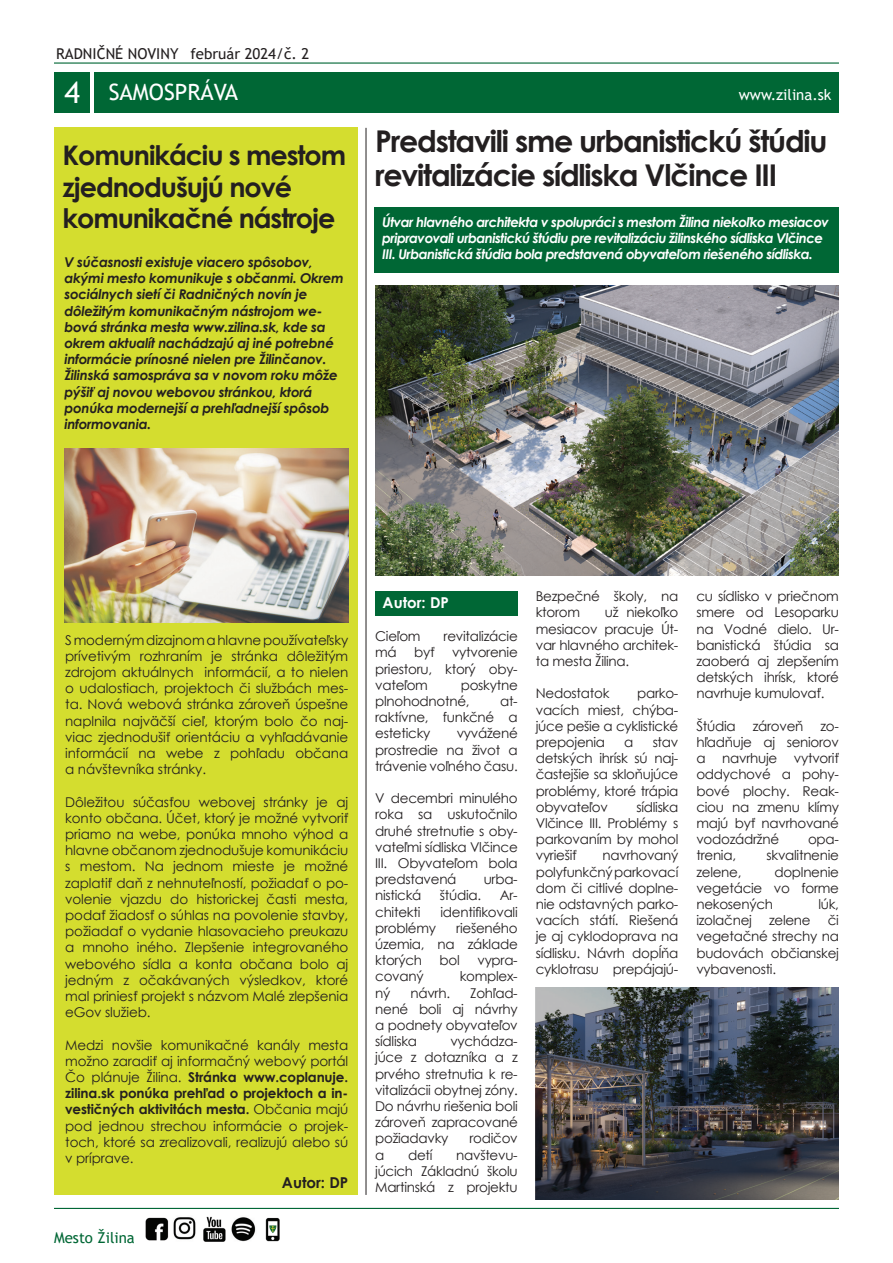
<style>
.page{position:relative;width:893px;height:1263px;background:#fff}
.page>*{position:absolute;margin:0;border:0;box-sizing:border-box;transform-origin:0 0}
.t1{font:700 30px/34.5px "Century Gothic";letter-spacing:-.04em;color:#231f20}
.t2{font:700 27px/31.5px "Century Gothic";letter-spacing:-.04em;color:#231f20}
.t3{font:22.5px "Trebuchet MS";color:#fff}
.t4{font:15px "Trebuchet MS";color:#231f20}
.t5{font:15px "Trebuchet MS";color:#fff}
.t6{font:15px "Trebuchet MS";color:#006735}
.t7{font:700 15px "Century Gothic";color:#fff}
.t8{font:700 15px "Century Gothic";color:#231f20}
.t9{font:13.5px/16.2px "Century Gothic";letter-spacing:-.02em;color:#231f20;text-align:justify}
.t10{font:italic 700 13.5px/16.2px "Century Gothic";letter-spacing:-.02em;color:#231f20}
.t11{font:italic 700 13.5px/16.2px "Century Gothic";letter-spacing:-.04em;color:#fff}
.s1{font-size:30px}
.s2{font-weight:700}
</style>
<div class="page">
<div style="left:54px;top:128px;width:303px;height:1067px;background:#d4dd2f"></div>
<div style="left:375px;top:207px;width:464px;height:65px;background:#006735"></div>
<div style="left:94px;top:72px;width:745px;height:41px;background:#006735"></div>
<div style="left:54px;top:72px;width:35px;height:41px;background:#006735"></div>
<hr style="left:54px;top:62px;width:785px;height:2px;background:#006735">
<hr style="left:54px;top:1208px;width:785px;height:1px;background:#006735">
<img style="left:145px;top:1216px;width:135px;height:26px">
<hr style="left:366px;top:128px;width:1px;height:1067px;background:#231f20">
<div style="left:375px;top:591px;width:143px;height:24px;background:#006735"></div>
<img style="left:375px;top:286px;width:464px;height:290px">
<img style="left:64px;top:448px;width:285px;height:174px">
<img style="left:536px;top:988px;width:303px;height:211px">
<p class="t4" style="left:56px;top:44px;width:255px">RADNIČNÉ NOVINY február 2024/č. 2</p>
<h3 class="t3" style="left:64px;top:78px;width:175px"><span class="s1">4</span> SAMOSPRÁVA</h3>
<p class="t5" style="left:739px;top:85px;width:94px">www.zilina.sk</p>
<h2 class="t2" style="left:63px;top:139px;width:285px">Komunikáciu s mestom zjednodušujú nové komunikačné nástroje</h2>
<p class="t10" style="left:64px;top:253px;width:281px">V súčasnosti existuje viacero spôsobov, akými mesto komunikuje s občanmi. Okrem sociálnych sietí či Radničných novín je dôležitým komunikačným nástrojom we&shy;bová stránka mesta www.zilina.sk, kde sa okrem aktualít nachádzajú aj iné potrebné informácie prínosné nielen pre Žilinčanov.<br>Žilinská samospráva sa v novom roku môže pýšiť aj novou webovou stránkou, ktorá ponúka modernejší a prehľadnejší spôsob informovania.</p>
<h1 class="t1" style="left:375px;top:122px;width:454px">Predstavili sme urbanistickú štúdiu revitalizácie sídliska Vlčince III</h1>
<p class="t11" style="left:382px;top:213px;width:448px">Útvar hlavného architekta v spolupráci s mestom Žilina niekoľko mesiacov pripravovali urbanistickú štúdiu pre revitalizáciu žilinského sídliska Vlčince<br>III. Urbanistická štúdia bola predstavená obyvateľom riešeného sídliska.</p>
<p class="t9" style="left:65px;top:631px;width:285px">S moderným dizajnom a hlavne používateľsky prívetivým rozhraním je stránka dôležitým zdrojom aktuálnych informácií, a to nielen o udalostiach, projektoch či službách mes&shy;ta. Nová webová stránka zároveň úspešne naplnila najväčší cieľ, ktorým bolo čo naj&shy;viac zjednodušiť orientáciu a vyhľadávanie informácií na webe z pohľadu občana a návštevníka stránky.</p>
<p class="t9" style="left:65px;top:793px;width:285px">Dôležitou súčasťou webovej stránky je aj konto občana. Účet, ktorý je možné vytvoriť priamo na webe, ponúka mnoho výhod a hlavne občanom zjednodušuje komunikáciu s mestom. Na jednom mieste je možné zaplatiť daň z nehnuteľností, požiadať o po&shy;volenie vjazdu do historickej časti mesta, podať žiadosť o súhlas na povolenie stavby, požiadať o vydanie hlasovacieho preukazu a mnoho iného. Zlepšenie integrovaného webového sídla a konta občana bolo aj jedným z očakávaných výsledkov, ktoré mal priniesť projekt s názvom Malé zlepšenia eGov služieb.</p>
<p class="t9" style="left:65px;top:1036px;width:285px">Medzi novšie komunikačné kanály mesta možno zaradiť aj informačný webový portál Čo plánuje Žilina. <span class="s2">Stránka www.coplanuje. zilina.sk ponúka prehľad o projektoch a in&shy;vestičných aktivitách mesta.</span> Občania majú pod jednou strechou informácie o projek&shy;toch, ktoré sa zrealizovali, realizujú alebo sú v príprave.</p>
<p class="t6" style="left:54px;top:1228px;width:82px">Mesto Žilina</p>
<p class="t8" style="left:282px;top:1171px;width:68px">Autor: DP</p>
<p class="t7" style="left:383px;top:591px;width:68px">Autor: DP</p>
<p class="t9" style="left:375px;top:628px;width:47px">Cieľom</p>
<p class="t9" style="left:444px;top:628px;width:76px">revitalizácie</p>
<p class="t9" style="left:375px;top:644px;width:23px">má</p>
<p class="t9" style="left:414px;top:644px;width:22px">byť</p>
<p class="t9" style="left:375px;top:644px;width:144px;text-indent:77px">vytvorenie priestoru, ktorý oby&shy;vateľom</p>
<p class="t9" style="left:375px;top:676px;width:144px;text-indent:86px">poskytne plnohodnotné,</p>
<p class="t9" style="left:375px;top:693px;width:144px;text-indent:125px">at&shy;raktívne, funkčné a esteticky</p>
<p class="t9" style="left:375px;top:725px;width:144px;text-indent:82px">vyvážené prostredie na život a trávenie voľného času.</p>
<p class="t9" style="left:375px;top:790px;width:144px">V decembri minulého roka sa uskutočnilo druhé stretnutie s oby&shy;vateľmi sídliska Vlčince III. Obyvateľom bola predstavená</p>
<p class="t9" style="left:484px;top:871px;width:36px">urba-</p>
<p class="t9" style="left:375px;top:887px;width:48px">nistická</p>
<p class="t9" style="left:440px;top:887px;width:43px">štúdia.</p>
<p class="t9" style="left:500px;top:887px;width:19px">Ar-</p>
<p class="t9" style="left:375px;top:903px;width:47px">chitekti</p>
<p class="t9" style="left:440px;top:903px;width:79px">identifikovali</p>
<p class="t9" style="left:375px;top:919px;width:62px">problémy</p>
<p class="t9" style="left:375px;top:919px;width:144px;text-indent:81px">riešeného územia, na základe ktorých</p>
<p class="t9" style="left:440px;top:952px;width:22px">bol</p>
<p class="t9" style="left:477px;top:952px;width:42px">vypra-</p>
<p class="t9" style="left:375px;top:968px;width:50px">covaný</p>
<p class="t9" style="left:460px;top:968px;width:60px">komplex-</p>
<p class="t9" style="left:375px;top:984px;width:17px">ný</p>
<p class="t9" style="left:410px;top:984px;width:41px">návrh.</p>
<p class="t9" style="left:375px;top:984px;width:144px;text-indent:95px">Zohľad&shy;nené boli aj návrhy a podnety obyvateľov sídliska</p>
<p class="t9" style="left:375px;top:1033px;width:144px;text-indent:75px">vychádza&shy;júce z dotazníka a z prvého stretnutia k re&shy;vitalizácii obytnej zóny.<br>Do návrhu riešenia boli zároveň zapracované požiadavky</p>
<p class="t9" style="left:469px;top:1130px;width:50px">rodičov</p>
<p class="t9" style="left:375px;top:1146px;width:11px">a</p>
<p class="t9" style="left:408px;top:1146px;width:26px">detí</p>
<p class="t9" style="left:375px;top:1146px;width:144px;text-indent:81px">navštevu&shy;júcich Základnú školu Martinská z projektu</p>
<p class="t9" style="left:536px;top:588px;width:144px">Bezpečné školy, na ktorom</p>
<p class="t9" style="left:536px;top:604px;width:144px;text-indent:69px">už niekoľko mesiacov pracuje Út&shy;var hlavného architek&shy;ta mesta Žilina.</p>
<p class="t9" style="left:536px;top:685px;width:75px">Nedostatok</p>
<p class="t9" style="left:536px;top:685px;width:144px;text-indent:101px">parko&shy;vacích miest, chýba&shy;júce pešie a cyklistické prepojenia</p>
<p class="t9" style="left:536px;top:734px;width:144px;text-indent:117px">stav detských ihrísk sú naj&shy;častejšie sa skloňujúce problémy, ktoré trápia obyvateľov</p>
<p class="t9" style="left:624px;top:734px;width:11px">a</p>
<p class="t9" style="left:536px;top:799px;width:144px;text-indent:101px">sídliska Vlčince III. Problémy s parkovaním by mohol vyriešiť</p>
<p class="t9" style="left:536px;top:847px;width:144px;text-indent:67px">navrhovaný polyfunkčný parkovací dom či citlivé doplne&shy;nie odstavných parko&shy;vacích státí. Riešená je aj cyklodoprava na sídlisku. Návrh dopĺňa cyklotrasu prepájajú-</p>
<p class="t9" style="left:696px;top:588px;width:144px">cu sídlisko v priečnom smere od Lesoparku na Vodné dielo. Ur&shy;banistická štúdia sa zaoberá aj zlepšením detských ihrísk, ktoré navrhuje kumulovať.</p>
<p class="t9" style="left:696px;top:718px;width:41px">Štúdia</p>
<p class="t9" style="left:753px;top:718px;width:52px">zároveň</p>
<p class="t9" style="left:696px;top:718px;width:144px;text-indent:124px">zo&shy;hľadňuje aj seniorov a navrhuje vytvoriť oddychové a pohy&shy;bové plochy. Reak&shy;ciou na zmenu klímy majú byť navrhované vodozádržné</p>
<p class="t9" style="left:808px;top:831px;width:32px">opa-</p>
<p class="t9" style="left:696px;top:847px;width:41px">trenia,</p>
<p class="t9" style="left:766px;top:847px;width:74px">skvalitnenie</p>
<p class="t9" style="left:696px;top:863px;width:47px">zelene,</p>
<p class="t9" style="left:696px;top:863px;width:144px;text-indent:78px">doplnenie vegetácie vo forme nekosených</p>
<p class="t9" style="left:818px;top:896px;width:22px">lúk,</p>
<p class="t9" style="left:696px;top:912px;width:144px;text-indent:131px">či vegetačné strechy na budovách občianskej vybavenosti.</p>
<p class="t9" style="left:696px;top:912px;width:57px">izolačnej</p>
<p class="t9" style="left:769px;top:912px;width:43px">zelene</p>
</div>
